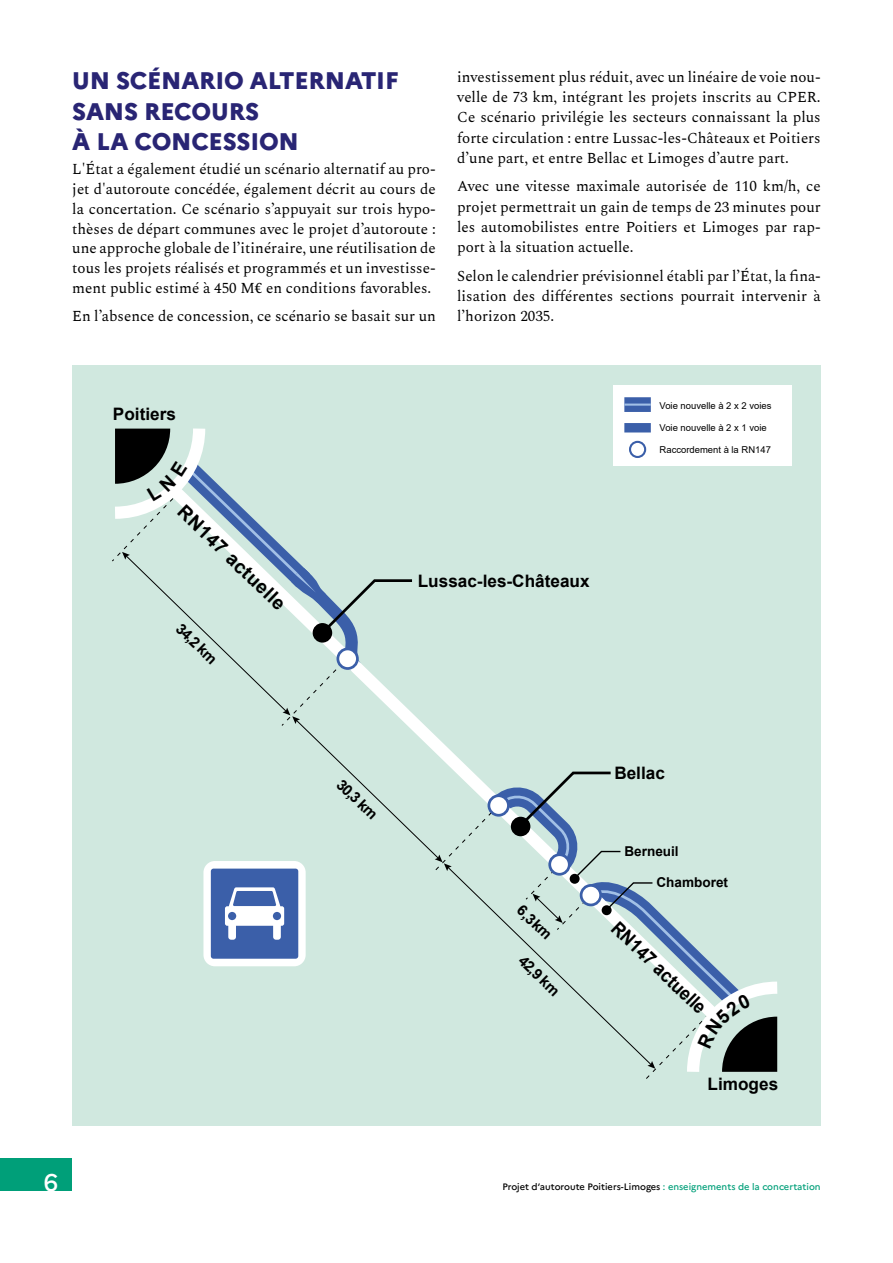
<style>
.page{position:relative;width:893px;height:1263px;background:#fff}
.page>*{position:absolute;margin:0;border:0;box-sizing:border-box;transform-origin:0 0}
.t1{font:800 24px/30.6px "Marianne";letter-spacing:-.01em;color:#292574}
.t2{font:500 24px "Marianne";color:#fff}
.t3{font:700 19.05px "Arial";color:#000;scale:.91 1}
.t4{font:700 19.05px "Arial";color:#000}
.t5{font:700 17.25px "Arial";color:#000}
.t6{font:15px/20.1px "Spectral";color:#000;text-align:justify}
.t7{font:700 15px "Arial";color:#000}
.t8{font:700 13.5px "Arial";color:#000}
.t9{font:9.45px "Arial";color:#000}
.t10{font:500 9.3px "Marianne";color:#000}
.s1{color:#009f79}
</style>
<div class="page">
<div style="left:0;top:1158px;width:72px;height:33px;background:#009f79"></div>
<div style="left:72px;top:366px;width:749px;height:760px;background:#d0e8df"></div>
<div style="left:613px;top:385px;width:178px;height:80px;background:#fff"></div>
<div style="left:624px;top:397px;width:27px;height:15px;background:#3b5fa9"></div>
<hr style="left:624px;top:404px;width:27px;height:2px;background:#a2c0e6">
<svg style="left:112px;top:423px;width:670px;height:656px"></svg>
<h1 class="t1" style="left:72px;top:65px;width:328px">UN SCÉNARIO ALTERNATIF<br>SANS RECOURS<br>À LA CONCESSION</h1>
<p class="t6" style="left:72px;top:158px;width:365px">L'État a également étudié un scénario alternatif au pro&shy;jet d'autoroute concédée, également décrit au cours de la concertation. Ce scénario s’appuyait sur trois hypo&shy;thèses de départ communes avec le projet d’autoroute : une approche globale de l’itinéraire, une réutilisation de tous les projets réalisés et programmés et un investisse&shy;ment public estimé à 450 M€ en conditions favorables.</p>
<p class="t6" style="left:72px;top:305px;width:365px">En l’absence de concession, ce scénario se basait sur un</p>
<p class="t6" style="left:457px;top:66px;width:365px">investissement plus réduit, avec un linéaire de voie nou&shy;velle de 73 km, intégrant les projets inscrits au CPER.<br>Ce scénario privilégie les secteurs connaissant la plus forte circulation : entre Lussac-les-Châteaux et Poitiers d’une part, et entre Bellac et Limoges d’autre part.</p>
<p class="t6" style="left:457px;top:175px;width:365px">Avec une vitesse maximale autorisée de 110 km/h, ce projet permettrait un gain de temps de 23 minutes pour les automobilistes entre Poitiers et Limoges par rap&shy;port à la situation actuelle.</p>
<p class="t6" style="left:457px;top:265px;width:365px">Selon le calendrier prévisionnel établi par l’État, la fina&shy;lisation des différentes sections pourrait intervenir à l’horizon 2035.</p>
<p class="t5" style="left:113px;top:402px;width:64px">Poitiers</p>
<p class="t9" style="left:660px;top:399px;width:113px">Voie nouvelle à 2 x 2 voies</p>
<p class="t9" style="left:660px;top:421px;width:109px">Voie nouvelle à 2 x 1 voie</p>
<p class="t9" style="left:660px;top:443px;width:113px">Raccordement à la RN147</p>
<p class="t4" style="left:190px;top:499px;width:143px;rotate:44deg">RN147 actuelle</p>
<p class="t7" style="left:186px;top:618px;width:52px;rotate:44deg">34,2 km</p>
<p class="t5" style="left:418px;top:568px;width:173px">Lussac-les-Châteaux</p>
<p class="t7" style="left:346px;top:774px;width:52px;rotate:44deg">30,3 km</p>
<p class="t7" style="left:527px;top:900px;width:43px;rotate:44deg">6,3 km</p>
<p class="t7" style="left:528px;top:950px;width:52px;rotate:44deg">42,9 km</p>
<p class="t5" style="left:614px;top:761px;width:52px">Bellac</p>
<p class="t8" style="left:624px;top:841px;width:56px">Berneuil</p>
<p class="t8" style="left:656px;top:873px;width:73px">Chamboret</p>
<p class="t3" style="left:624px;top:915px;width:137px;rotate:44deg">RN147 actuelle</p>
<p class="t5" style="left:708px;top:1071px;width:72px">Limoges</p>
<h1 class="t2" style="left:44px;top:1168px;width:16px">6</h1>
<p class="t10" style="left:502px;top:1181px;width:320px">Projet d’autoroute Poitiers-Limoges <span class="s1">: enseignements de la concertation</span></p>
</div>
